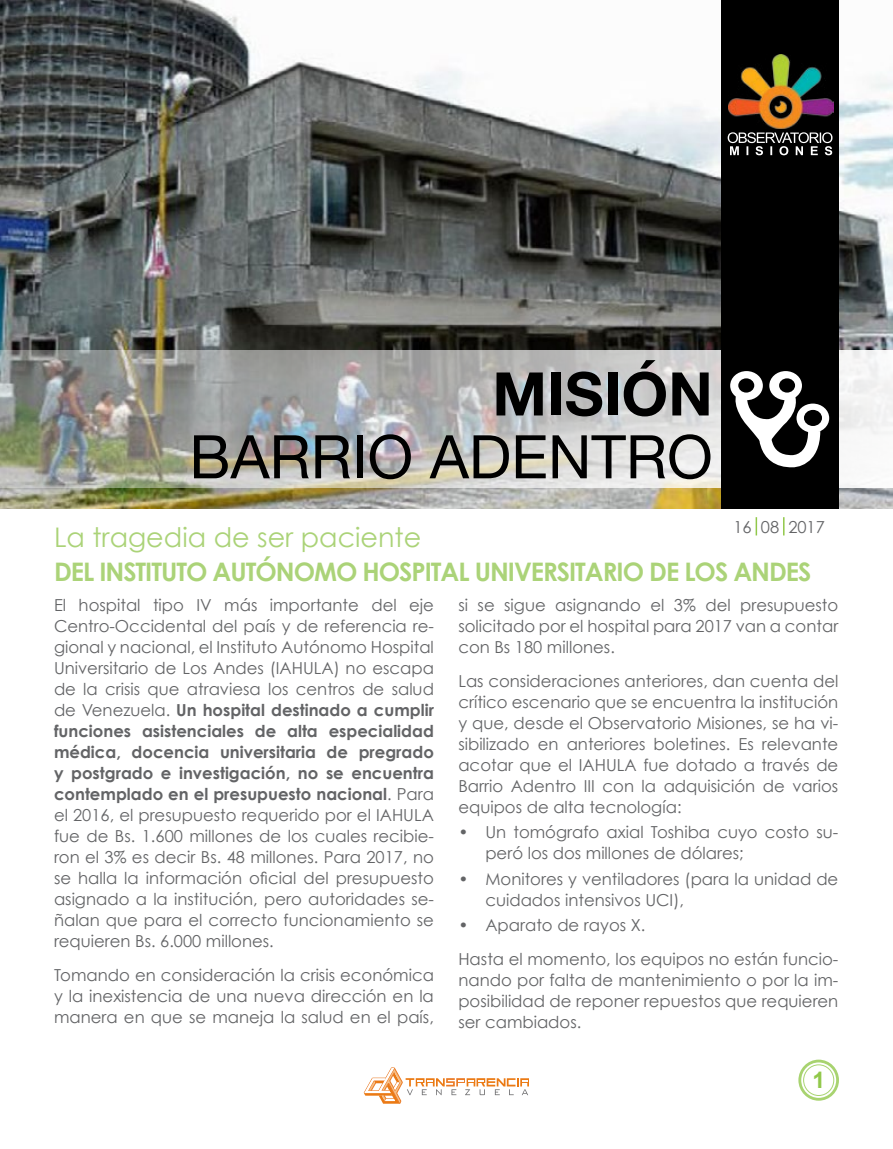
<style>
.page{position:relative;width:893px;height:1149px;background:#fff}
.page>*{position:absolute;margin:0;border:0;box-sizing:border-box;transform-origin:0 0}
.t1{font:60.15px "Helvetica Neue";color:#000}
.t2{font:700 60.15px "Helvetica Neue";color:#000}
.t3{font:27px "Century Gothic";color:#abd378}
.t4{font:700 25.5px "Century Gothic";letter-spacing:-.04em;color:#abd378}
.t5{font:700 22.8px "Arial";color:#91c84a}
.t6{font:16.5px/21px "Century Gothic";color:#636466;text-align:justify}
.s1{font-weight:700}
</style>
<div class="page">
<img style="left:0;top:0;width:893px;height:508px">
<img style="left:0;top:350px;width:893px;height:137px">
<div style="left:721px;top:0;width:118px;height:508px;background:#000"></div>
<div style="left:723px;top:48px;width:121px;height:91px;background:#000;opacity:.2"></div>
<img style="left:728px;top:54px;width:105px;height:75px">
<svg style="left:728px;top:132px;width:104px;height:23px"></svg>
<svg style="left:800px;top:1061px;width:37px;height:37px"></svg>
<div style="left:798px;top:1059px;width:41px;height:41px;border:3px solid #91c84a;border-radius:50%"></div>
<div style="left:803px;top:1063px;width:31px;height:32px;border:1px solid #91c84a;border-radius:50%"></div>
<svg style="left:364px;top:1067px;width:165px;height:36px"></svg>
<svg style="left:756px;top:517px;width:1px;height:18px"></svg>
<svg style="left:783px;top:517px;width:1px;height:18px"></svg>
<div style="left:796px;top:403px;width:33px;height:29px;background:#fff;border-radius:50%"></div>
<div style="left:730px;top:371px;width:33px;height:29px;background:#fff;border-radius:50%"></div>
<div style="left:769px;top:371px;width:33px;height:29px;background:#fff;border-radius:50%"></div>
<svg style="left:732px;top:381px;width:94px;height:87px"></svg>
<div style="left:738px;top:378px;width:16px;height:14px;background:#000;border-radius:50%"></div>
<div style="left:779px;top:378px;width:16px;height:14px;background:#000;border-radius:50%"></div>
<h1 class="t2" style="left:492px;top:356px;width:222px">MISIÓN</h1>
<h1 class="t1" style="left:189px;top:421px;width:525px">BARRIO ADENTRO</h1>
<p class="t6" style="left:733px;top:515px;width:93px">16 08 2017</p>
<h2 class="t3" style="left:54px;top:520px;width:369px">La tragedia de ser paciente</h2>
<h3 class="t4" style="left:54px;top:556px;width:759px">DEL INSTITUTO AUTÓNOMO HOSPITAL UNIVERSITARIO DE LOS ANDES</h3>
<p class="t6" style="left:54px;top:594px;width:381px">El hospital tipo IV más importante del eje Centro-Occidental del país y de referencia re&shy;gional y nacional, el Instituto Autónomo Hospital Universitario de Los Andes (IAHULA) no escapa de la crisis que atraviesa los centros de salud de Venezuela. <span class="s1">Un hospital destinado a cumplir funciones asistenciales de alta especialidad médica, docencia universitaria de pregrado y postgrado e investigación, no se encuentra contemplado en el presupuesto nacional</span>. Para el 2016, el presupuesto requerido por el IAHULA fue de Bs. 1.600 millones de los cuales recibie&shy;ron el 3% es decir Bs. 48 millones. Para 2017, no se halla la información oficial del presupuesto asignado a la institución, pero autoridades se&shy;ñalan que para el correcto funcionamiento se requieren Bs. 6.000 millones.</p>
<p class="t6" style="left:54px;top:964px;width:381px">Tomando en consideración la crisis económica y la inexistencia de una nueva dirección en la manera en que se maneja la salud en el país,</p>
<p class="t6" style="left:458px;top:594px;width:381px">si se sigue asignando el 3% del presupuesto solicitado por el hospital para 2017 van a contar con Bs 180 millones.</p>
<p class="t6" style="left:458px;top:670px;width:381px">Las consideraciones anteriores, dan cuenta del crítico escenario que se encuentra la institución y que, desde el Observatorio Misiones, se ha vi&shy;sibilizado en anteriores boletines. Es relevante acotar que el IAHULA fue dotado a través de Barrio Adentro III con la adquisición de varios equipos de alta tecnología:</p>
<p class="t6" style="left:485px;top:821px;width:354px;text-indent:-27px">• Un tomógrafo axial Toshiba cuyo costo su&shy;peró los dos millones de dólares;</p>
<p class="t6" style="left:485px;top:867px;width:354px;text-indent:-27px">• Monitores y ventiladores (para la unidad de cuidados intensivos UCI),</p>
<p class="t6" style="left:458px;top:907px;width:381px;line-height:33.8px">• Aparato de rayos X.<br>Hasta el momento, los equipos no están funcio-</p>
<p class="t6" style="left:458px;top:968px;width:381px">nando por falta de mantenimiento o por la im&shy;posibilidad de reponer repuestos que requieren ser cambiados.</p>
<h3 class="t5" style="left:812px;top:1064px;width:14px">1</h3>
</div>
